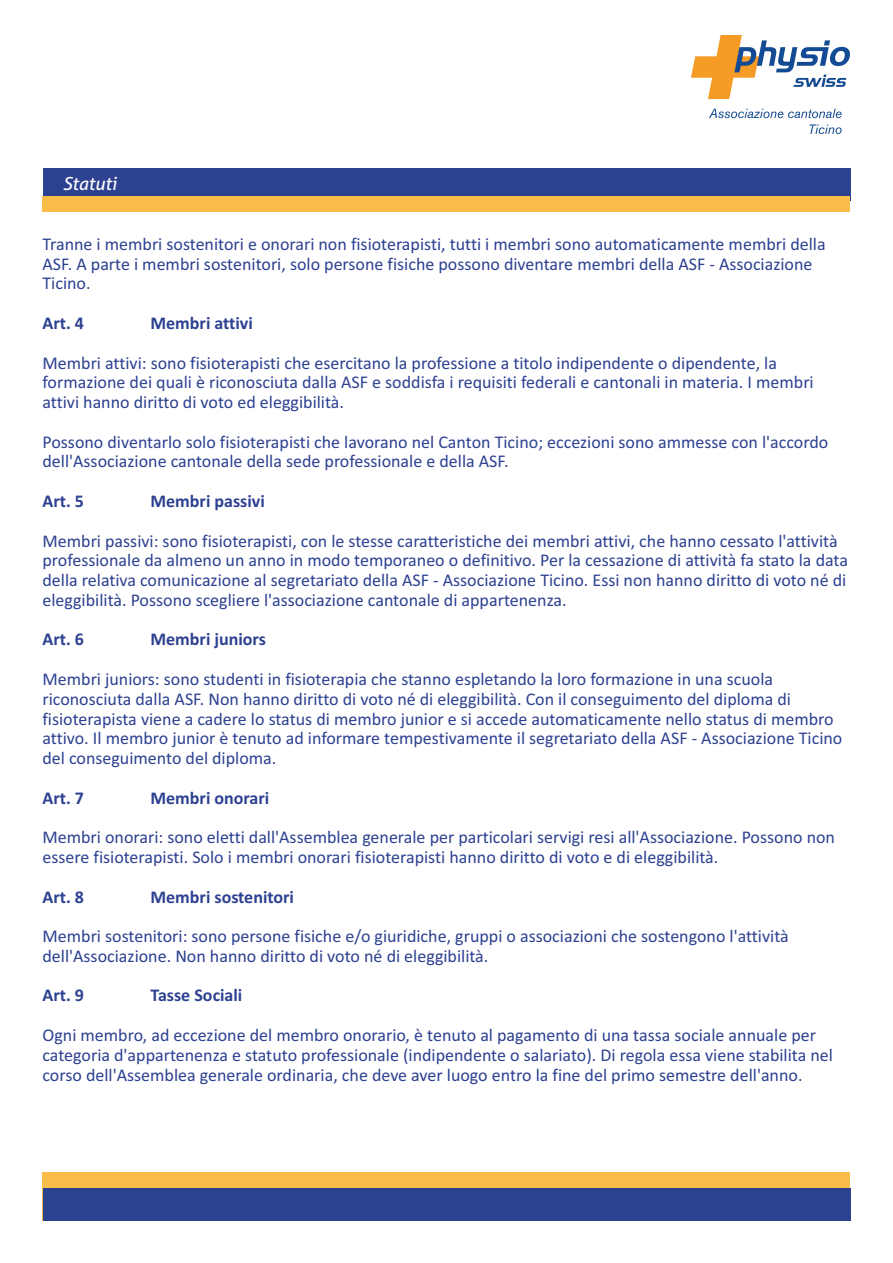
<style>
.page{position:relative;width:893px;height:1263px;background:#fff}
.page>*{position:absolute;margin:0;border:0;box-sizing:border-box;transform-origin:0 0}
.t1{font:18px/19.8px "Calibri";color:#2d4191}
.t2{font:700 18px "Calibri";color:#2d4191}
.t3{font:italic 18px "Aller";color:#fefefe}
</style>
<div class="page">
<div style="left:43px;top:168px;width:807px;height:33px;background:#2d4191"></div>
<div style="left:43px;top:1172px;width:807px;height:48px;background:#fabc48"></div>
<div style="left:43px;top:196px;width:807px;height:15px;background:#fabc48"></div>
<div style="left:43px;top:1187px;width:807px;height:33px;background:#2d4191"></div>
<img style="left:691px;top:36px;width:159px;height:98px">
<p class="t3" style="left:63px;top:176px;width:55px">Statuti</p>
<p class="t1" style="left:43px;top:235px;width:785px">Tranne i membri sostenitori e onorari non fisioterapisti, tutti i membri sono automaticamente membri della<br>ASF. A parte i membri sostenitori, solo persone fisiche possono diventare membri della ASF - Associazione<br>Ticino.</p>
<p class="t2" style="left:43px;top:315px;width:43px">Art. 4</p>
<p class="t2" style="left:151px;top:315px;width:104px">Membri attivi</p>
<p class="t1" style="left:42px;top:354px;width:773px">Membri attivi: sono fisioterapisti che esercitano la professione a titolo indipendente o dipendente, la formazione dei quali è riconosciuta dalla ASF e soddisfa i requisiti federali e cantonali in materia. I membri attivi hanno diritto di voto ed eleggibilità.</p>
<p class="t1" style="left:42px;top:433px;width:787px">Possono diventarlo solo fisioterapisti che lavorano nel Canton Ticino; eccezioni sono ammesse con l'accordo dell'Associazione cantonale della sede professionale e della ASF.</p>
<p class="t2" style="left:42px;top:493px;width:43px">Art. 5</p>
<p class="t2" style="left:150px;top:493px;width:116px">Membri passivi</p>
<p class="t1" style="left:42px;top:532px;width:807px">Membri passivi: sono fisioterapisti, con le stesse caratteristiche dei membri attivi, che hanno cessato l'attività professionale da almeno un anno in modo temporaneo o definitivo. Per la cessazione di attività fa stato la data della relativa comunicazione al segretariato della ASF - Associazione Ticino. Essi non hanno diritto di voto né di eleggibilità. Possono scegliere l'associazione cantonale di appartenenza.</p>
<p class="t2" style="left:42px;top:632px;width:43px">Art. 6</p>
<p class="t2" style="left:150px;top:632px;width:117px">Membri juniors</p>
<p class="t1" style="left:42px;top:670px;width:801px">Membri juniors: sono studenti in fisioterapia che stanno espletando la loro formazione in una scuola riconosciuta dalla ASF. Non hanno diritto di voto né di eleggibilità. Con il conseguimento del diploma di fisioterapista viene a cadere lo status di membro junior e si accede automaticamente nello status di membro attivo. Il membro junior è tenuto ad informare tempestivamente il segretariato della ASF - Associazione Ticino del conseguimento del diploma.</p>
<p class="t2" style="left:42px;top:790px;width:43px">Art. 7</p>
<p class="t2" style="left:150px;top:790px;width:120px">Membri onorari</p>
<p class="t1" style="left:42px;top:829px;width:794px">Membri onorari: sono eletti dall'Assemblea generale per particolari servigi resi all'Associazione. Possono non essere fisioterapisti. Solo i membri onorari fisioterapisti hanno diritto di voto e di eleggibilità.</p>
<p class="t2" style="left:42px;top:889px;width:43px">Art. 8</p>
<p class="t2" style="left:150px;top:889px;width:145px">Membri sostenitori</p>
<p class="t1" style="left:43px;top:928px;width:748px">Membri sostenitori: sono persone fisiche e/o giuridiche, gruppi o associazioni che sostengono l'attività dell'Associazione. Non hanno diritto di voto né di eleggibilità.</p>
<p class="t2" style="left:43px;top:988px;width:43px">Art. 9</p>
<p class="t2" style="left:151px;top:988px;width:93px">Tasse Sociali</p>
<p class="t1" style="left:43px;top:1026px;width:792px">Ogni membro, ad eccezione del membro onorario, è tenuto al pagamento di una tassa sociale annuale per categoria d'appartenenza e statuto professionale (indipendente o salariato). Di regola essa viene stabilita nel corso dell'Assemblea generale ordinaria, che deve aver luogo entro la fine del primo semestre dell'anno.</p>
</div>
